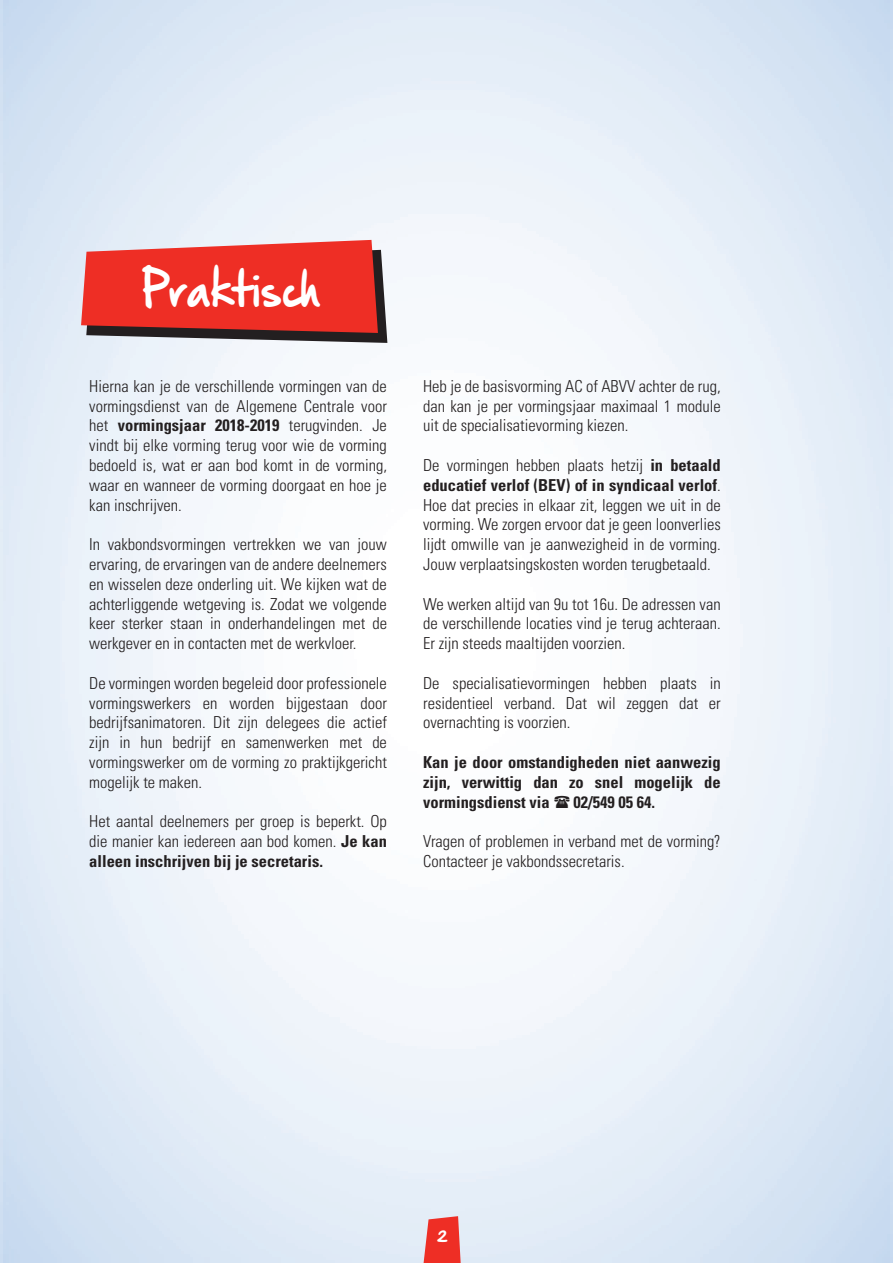
<style>
.page{position:relative;width:893px;height:1263px;background:#fff}
.page>*{position:absolute;margin:0;border:0;box-sizing:border-box;transform-origin:0 0}
.t1{font:42.45px "Hand Of Sean Demo";letter-spacing:-.01em;color:#fff;scale:.9 1}
.t2{font:300 condensed 16.5px/19.8px "Univers LT Std";color:#231f20;text-align:justify}
.t3{font:700 condensed 16.5px/19.8px "Univers LT Std";color:#231f20;text-align:justify}
.t4{font:13.5px "Hand Of Sean Demo";color:#fff}
.s1{font-weight:700}
</style>
<div class="page">
<svg style="left:423px;top:1216px;width:38px;height:47px;background:#ec4c46"></svg>
<svg style="left:81px;top:240px;width:306px;height:103px;background:#d5423c"></svg>
<h1 class="t1" style="left:143px;top:267px;width:199px">Praktisch</h1>
<p class="t2" style="left:89px;top:376px;width:299px">Hierna kan je de verschillende vormingen van de vormingsdienst van de Algemene Centrale voor het <span class="s1">vormingsjaar 2018-2019</span> terugvinden. Je vindt bij elke vorming terug voor wie de vorming bedoeld is, wat er aan bod komt in de vorming, waar en wanneer de vorming doorgaat en hoe je kan inschrijven.</p>
<p class="t2" style="left:89px;top:534px;width:299px">In vakbondsvormingen vertrekken we van jouw ervaring, de ervaringen van de andere deelnemers en wisselen deze onderling uit. We kijken wat de achterliggende wetgeving is. Zodat we volgende keer sterker staan in onderhandelingen met de werkgever en in contacten met de werkvloer.</p>
<p class="t2" style="left:89px;top:673px;width:299px">De vormingen worden begeleid door professionele vormingswerkers en worden bijgestaan door bedrijfsanimatoren. Dit zijn delegees die actief zijn in hun bedrijf en samenwerken met de vormingswerker om de vorming zo praktijkgericht mogelijk te maken.</p>
<p class="t2" style="left:89px;top:812px;width:299px">Het aantal deelnemers per groep is beperkt. Op die manier kan iedereen aan bod komen. <span class="s1">Je kan alleen inschrijven bij je secretaris.</span></p>
<p class="t2" style="left:423px;top:376px;width:299px">Heb je de basisvorming AC of ABVV achter de rug, dan kan je per vormingsjaar maximaal 1 module uit de specialisatievorming kiezen.</p>
<p class="t2" style="left:423px;top:455px;width:299px">De vormingen hebben plaats hetzij <span class="s1">in betaald educatief verlof (BEV) of in syndicaal verlof</span>.<br>Hoe dat precies in elkaar zit, leggen we uit in de vorming. We zorgen ervoor dat je geen loonverlies lijdt omwille van je aanwezigheid in de vorming.<br>Jouw verplaatsingskosten worden terugbetaald.</p>
<p class="t2" style="left:423px;top:594px;width:299px">We werken altijd van 9u tot 16u. De adressen van de verschillende locaties vind je terug achteraan.<br>Er zijn steeds maaltijden voorzien.</p>
<p class="t2" style="left:423px;top:673px;width:299px">De specialisatievormingen hebben plaats in residentieel verband. Dat wil zeggen dat er overnachting is voorzien.</p>
<p class="t3" style="left:423px;top:752px;width:299px">Kan je door omstandigheden niet aanwezig zijn, verwittig dan zo snel mogelijk de vormingsdienst via</p>
<p class="t3" style="left:574px;top:792px;width:83px">02/549 05 64.</p>
<p class="t2" style="left:423px;top:831px;width:299px">Vragen of problemen in verband met de vorming?<br>Contacteer je vakbondssecretaris.</p>
<p class="t4" style="left:437px;top:1230px;width:12px">2</p>
</div>
